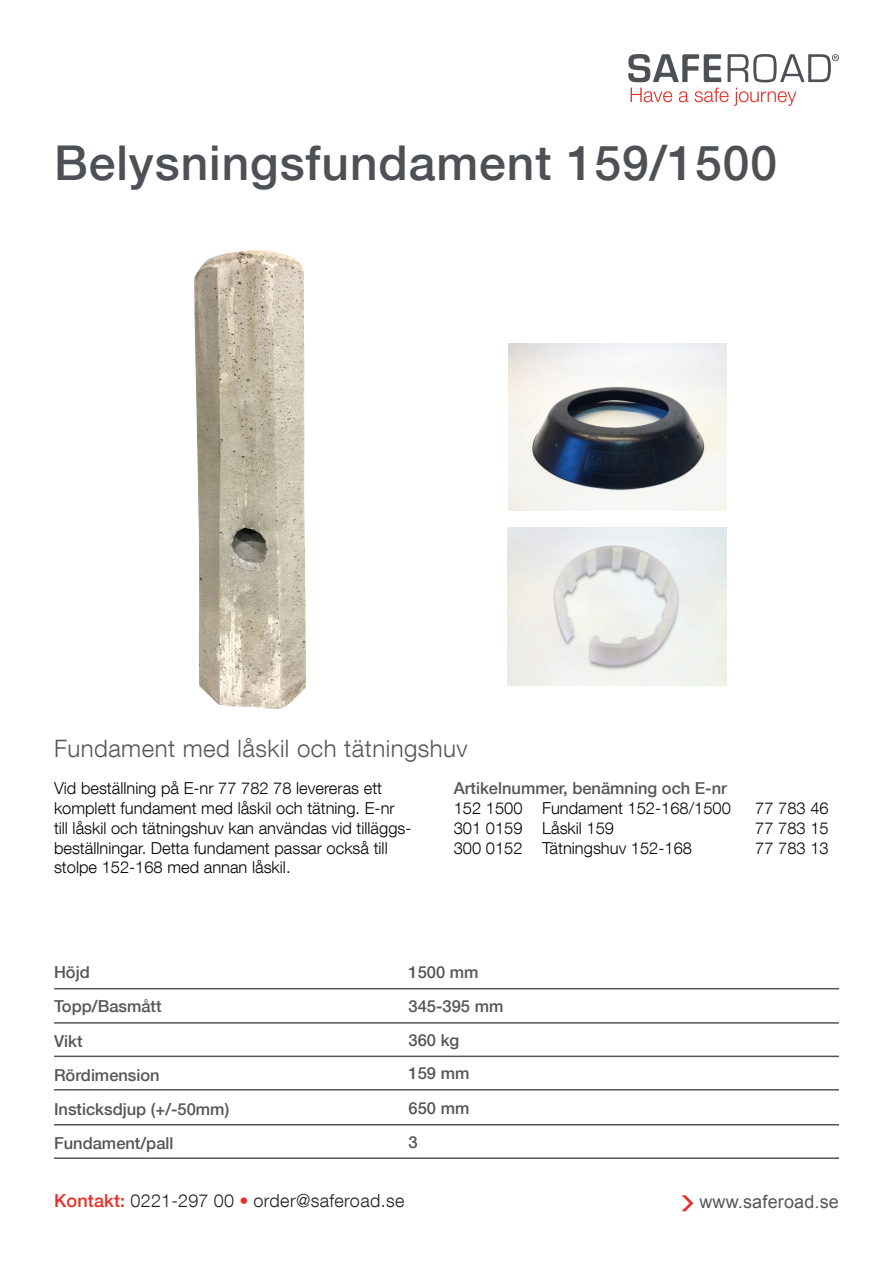
<style>
.page{position:relative;width:893px;height:1263px;background:#fff}
.page>*{position:absolute;margin:0;border:0;box-sizing:border-box;transform-origin:0 0}
.t1{font:500 48px "Helvetica Neue LT Com";letter-spacing:.02em;color:#4d5156}
.t2{font:300 24px "Helvetica Neue LT Com";letter-spacing:.02em;color:#54575a}
.t3{font:300 18px "Helvetica Neue LT Com";letter-spacing:.02em;color:#231f20}
.t4{font:18px "Arial";letter-spacing:.01em;color:#54575a}
.t5{font:300 16.5px/19.8px "Helvetica Neue LT Com";color:#040503}
.t6{font:500 16.5px/33.8px "Helvetica Neue LT Com";color:#555659}
.s1{font-weight:500;color:#ee2d28}
</style>
<div class="page">
<svg style="left:728px;top:54px;width:111px;height:28px"></svg>
<svg style="left:628px;top:54px;width:93px;height:28px"></svg>
<svg style="left:631px;top:88px;width:41px;height:14px"></svg>
<svg style="left:679px;top:91px;width:9px;height:11px"></svg>
<svg style="left:695px;top:88px;width:101px;height:18px"></svg>
<svg style="left:682px;top:1195px;width:11px;height:16px"></svg>
<img style="left:508px;top:343px;width:218px;height:168px">
<hr style="left:54px;top:988px;width:785px;height:1px;background:#555659">
<hr style="left:54px;top:1055px;width:785px;height:2px;background:#555659">
<hr style="left:54px;top:1089px;width:785px;height:1px;background:#555659">
<hr style="left:54px;top:1124px;width:785px;height:1px;background:#555659">
<hr style="left:54px;top:1157px;width:785px;height:2px;background:#555659">
<hr style="left:54px;top:1022px;width:785px;height:2px;background:#555659">
<img style="left:508px;top:527px;width:218px;height:158px">
<img style="left:194px;top:250px;width:112px;height:459px">
<h1 class="t1" style="left:54px;top:134px;width:725px">Belysningsfundament 159/1500</h1>
<h2 class="t2" style="left:54px;top:733px;width:415px">Fundament med låskil och tätningshuv</h2>
<p class="t5" style="left:54px;top:778px;width:359px">Vid beställning på E-nr 77 782 78 levereras ett komplett fundament med låskil och tätning. E-nr till låskil och tätningshuv kan användas vid tilläggs&shy;beställningar. Detta fundament passar också till stolpe 152-168 med annan låskil.</p>
<p class="t6" style="left:454px;top:771px;width:275px">Artikelnummer, benämning och E-nr</p>
<p class="t5" style="left:454px;top:798px;width:279px">152 1500 Fundament 152-168/1500</p>
<p class="t5" style="left:755px;top:798px;width:75px">77 783 46</p>
<p class="t5" style="left:454px;top:818px;width:162px">301 0159 Låskil 159</p>
<p class="t5" style="left:755px;top:818px;width:75px">77 783 15</p>
<p class="t5" style="left:454px;top:837px;width:240px">300 0152 Tätningshuv 152-168</p>
<p class="t5" style="left:755px;top:837px;width:75px">77 783 13</p>
<p class="t6" style="left:54px;top:955px;width:37px">Höjd</p>
<p class="t6" style="left:54px;top:989px;width:109px">Topp/Basmått</p>
<p class="t6" style="left:54px;top:1023px;width:30px">Vikt</p>
<p class="t6" style="left:54px;top:1058px;width:107px">Rördimension</p>
<p class="t6" style="left:54px;top:1092px;width:177px">Insticksdjup (+/-50mm)</p>
<p class="t6" style="left:54px;top:1126px;width:121px">Fundament/pall</p>
<p class="t6" style="left:409px;top:955px;width:96px">1500 mm<br>345-395 mm<br>360 kg<br>159 mm</p>
<p class="t6" style="left:409px;top:1091px;width:62px">650 mm<br>3</p>
<p class="t3" style="left:54px;top:1190px;width:352px"><span class="s1">Kontakt:</span> 0221-297 00 <span class="s1">•</span> order@saferoad.se</p>
<p class="t4" style="left:699px;top:1190px;width:141px">www.saferoad.se</p>
</div>
